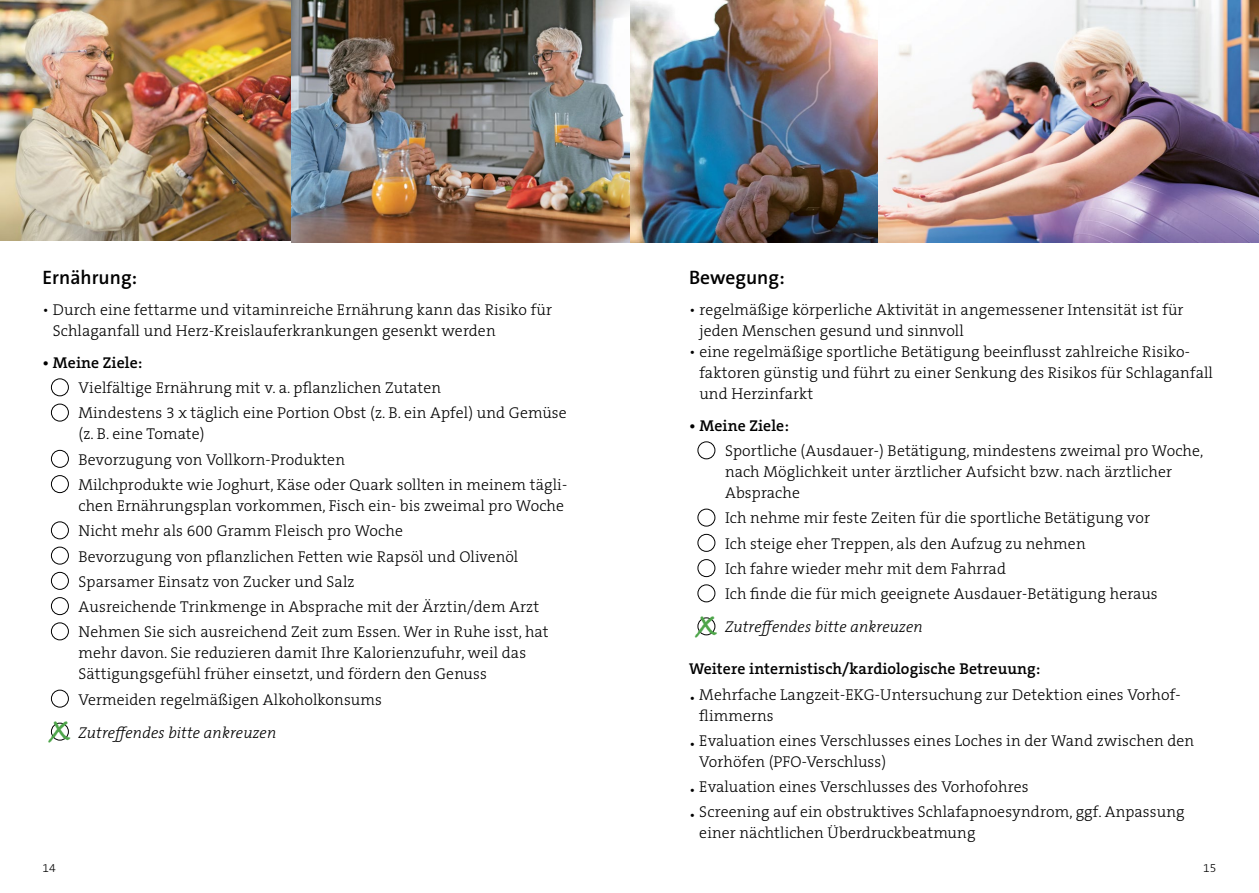
<style>
.page{position:relative;width:1259px;height:893px;background:#fff}
.page>*{position:absolute;margin:0;border:0;box-sizing:border-box;transform-origin:0 0}
.t1{font:700 40.5px "Bradley Hand ITCTT";color:#4ea54a}
.t2{font:600 19.5px "The Sans B W6";color:#000}
.t3{font:300 15.75px/25.2px "The Serif B W3";letter-spacing:.01em;color:#000}
.t4{font:600 15.75px "The Serif B W6";letter-spacing:.01em;color:#000}
.t5{font:italic 300 15.75px "The Serif B W3";letter-spacing:.01em;color:#000}
.t6{font:300 12px "The Sans B W3";color:#000}
</style>
<div class="page">
<div style="left:697px;top:441px;width:18px;height:18px;border:1px solid #000;border-radius:50%"></div>
<div style="left:697px;top:509px;width:18px;height:17px;border:1px solid #000;border-radius:50%"></div>
<div style="left:697px;top:534px;width:18px;height:18px;border:1px solid #000;border-radius:50%"></div>
<div style="left:697px;top:559px;width:18px;height:18px;border:1px solid #000;border-radius:50%"></div>
<div style="left:697px;top:584px;width:18px;height:18px;border:1px solid #000;border-radius:50%"></div>
<div style="left:697px;top:617px;width:18px;height:18px;border:1px solid #000;border-radius:50%"></div>
<div style="left:51px;top:378px;width:18px;height:18px;border:1px solid #000;border-radius:50%"></div>
<div style="left:51px;top:404px;width:18px;height:17px;border:1px solid #000;border-radius:50%"></div>
<div style="left:51px;top:450px;width:18px;height:18px;border:1px solid #000;border-radius:50%"></div>
<div style="left:51px;top:475px;width:18px;height:18px;border:1px solid #000;border-radius:50%"></div>
<div style="left:51px;top:521px;width:18px;height:18px;border:1px solid #000;border-radius:50%"></div>
<div style="left:51px;top:547px;width:18px;height:17px;border:1px solid #000;border-radius:50%"></div>
<div style="left:51px;top:572px;width:18px;height:18px;border:1px solid #000;border-radius:50%"></div>
<div style="left:51px;top:597px;width:18px;height:18px;border:1px solid #000;border-radius:50%"></div>
<div style="left:51px;top:622px;width:18px;height:18px;border:1px solid #000;border-radius:50%"></div>
<div style="left:51px;top:690px;width:18px;height:17px;border:1px solid #000;border-radius:50%"></div>
<div style="left:51px;top:723px;width:18px;height:17px;border:1px solid #000;border-radius:50%"></div>
<img style="left:0;top:0;width:1259px;height:242px">
<p class="t2" style="left:43px;top:265px;width:96px">Ernährung:</p>
<p class="t3" style="left:53px;top:300px;width:501px;line-height:21px;text-indent:-10px">• Durch eine fettarme und vitaminreiche Ernährung kann das Risiko für<br>Schlaganfall und Herz-Kreislauferkrankungen gesenkt werden</p>
<p class="t4" style="left:43px;top:352px;width:101px">• Meine Ziele:</p>
<p class="t3" style="left:79px;top:375px;width:490px">Vielfältige Ernährung mit v. a. pflanzlichen Zutaten<br>Mindestens 3 x täglich eine Portion Obst (z. B. ein Apfel) und Gemüse</p>
<p class="t3" style="left:79px;top:422px;width:490px">(z. B. eine Tomate)<br>Bevorzugung von Vollkorn-Produkten<br>Milchprodukte wie Joghurt, Käse oder Quark sollten in meinem tägli-</p>
<p class="t3" style="left:79px;top:493px;width:487px">chen Ernährungsplan vorkommen, Fisch ein- bis zweimal pro Woche Nicht mehr als 600 Gramm Fleisch pro Woche<br>Bevorzugung von pflanzlichen Fetten wie Rapsöl und Olivenöl Sparsamer Einsatz von Zucker und Salz<br>Ausreichende Trinkmenge in Absprache mit der Ärztin/dem Arzt Nehmen Sie sich ausreichend Zeit zum Essen. Wer in Ruhe isst, hat</p>
<p class="t3" style="left:79px;top:642px;width:449px;line-height:21px">mehr davon. Sie reduzieren damit Ihre Kalorienzufuhr, weil das<br>Sättigungsgefühl früher einsetzt, und fördern den Genuss</p>
<p class="t3" style="left:79px;top:687px;width:305px">Vermeiden regelmäßigen Alkoholkonsums</p>
<h1 class="t1" style="left:51px;top:697px;width:21px">x</h1>
<p class="t5" style="left:79px;top:722px;width:199px">Zutreffendes bitte ankreuzen</p>
<p class="t2" style="left:689px;top:265px;width:97px">Bewegung:</p>
<p class="t3" style="left:699px;top:300px;width:486px;line-height:21px;text-indent:-10px">• regelmäßige körperliche Aktivität in angemessener Intensität ist für jeden Menschen gesund und sinnvoll</p>
<p class="t3" style="left:699px;top:342px;width:515px;line-height:21px;text-indent:-10px">• eine regelmäßige sportliche Betätigung beeinflusst zahlreiche Risiko&shy;faktoren günstig und führt zu einer Senkung des Risikos für Schlaganfall und Herzinfarkt</p>
<p class="t4" style="left:689px;top:415px;width:101px">• Meine Ziele:</p>
<p class="t3" style="left:725px;top:440px;width:480px;line-height:21px">Sportliche (Ausdauer-) Betätigung, mindestens zweimal pro Woche, nach Möglichkeit unter ärztlicher Aufsicht bzw. nach ärztlicher<br>Absprache</p>
<p class="t3" style="left:725px;top:506px;width:434px">Ich nehme mir feste Zeiten für die sportliche Betätigung vor Ich steige eher Treppen, als den Aufzug zu nehmen<br>Ich fahre wieder mehr mit dem Fahrrad<br>Ich finde die für mich geeignete Ausdauer-Betätigung heraus</p>
<h1 class="t1" style="left:697px;top:591px;width:21px">x</h1>
<p class="t5" style="left:725px;top:617px;width:199px">Zutreffendes bitte ankreuzen</p>
<p class="t4" style="left:689px;top:659px;width:353px">Weitere internistisch/kardiologische Betreuung:</p>
<p class="t3" style="left:699px;top:684px;width:483px;line-height:21px;text-indent:-10px">• Mehrfache Langzeit-EKG-Untersuchung zur Detektion eines Vorhof&shy;flimmerns</p>
<p class="t3" style="left:699px;top:730px;width:496px;line-height:21px;text-indent:-10px">• Evaluation eines Verschlusses eines Loches in der Wand zwischen den<br>Vorhöfen (PFO-Verschluss)</p>
<p class="t3" style="left:689px;top:774px;width:341px">• Evaluation eines Verschlusses des Vorhofohres</p>
<p class="t3" style="left:699px;top:802px;width:487px;line-height:21px;text-indent:-10px">• Screening auf ein obstruktives Schlafapnoesyndrom, ggf. Anpassung einer nächtlichen Überdruckbeatmung</p>
<p class="t6" style="left:43px;top:860px;width:15px">14</p>
<p class="t6" style="left:1203px;top:860px;width:15px">15</p>
</div>
